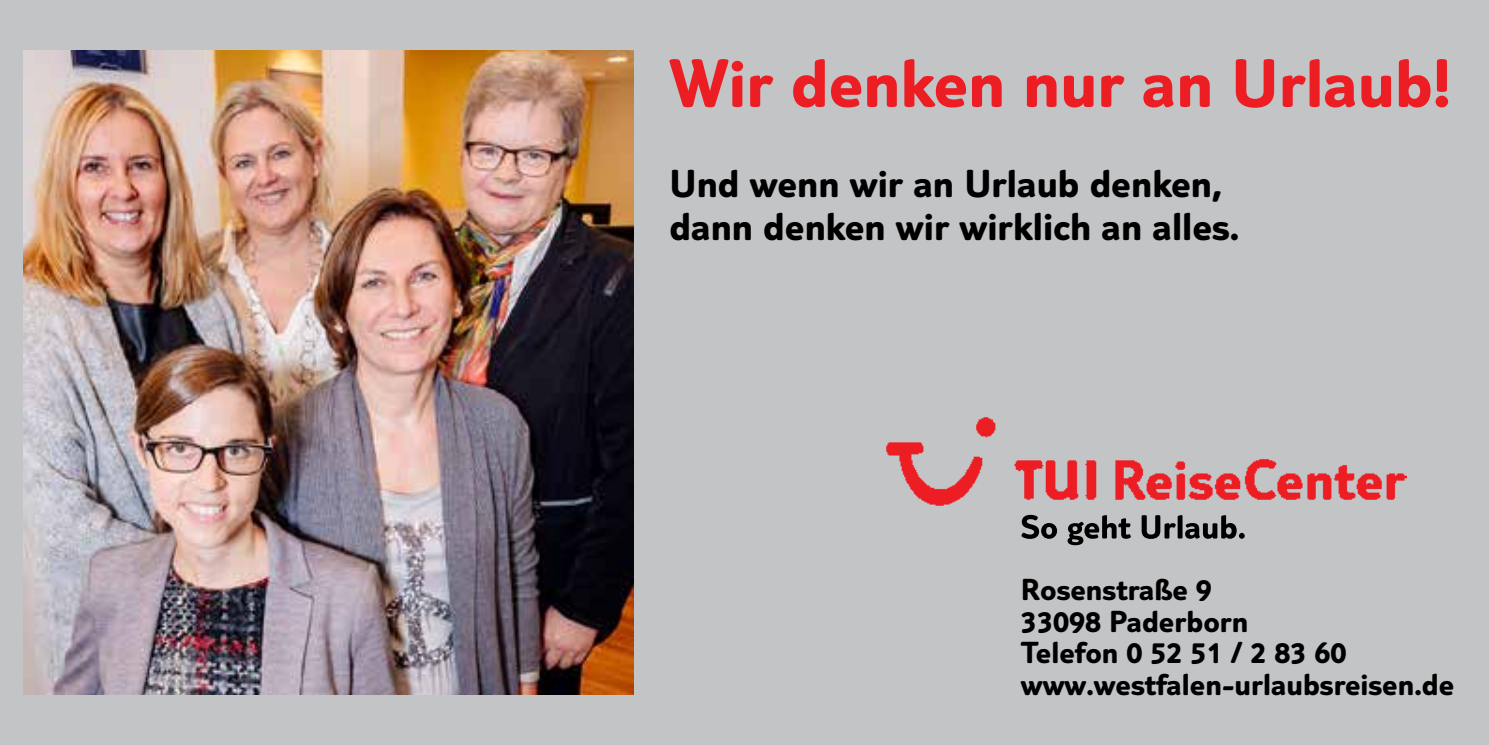
<style>
.page{position:relative;width:1489px;height:745px;background:#fff}
.page>*{position:absolute;margin:0;border:0;box-sizing:border-box;transform-origin:0 0}
.t1{font:700 70.75px "TUI Type";color:#ed1d24}
.t2{font:700 40.5px/43px "TUI Type";color:#000}
.t3{font:700 31.5px/31.5px "TUI Type";color:#000}
</style>
<div class="page">
<div style="left:0;top:0;width:1488px;height:744px;background:#c2c4c6"></div>
<img style="left:24px;top:50px;width:609px;height:644px">
<img style="left:886px;top:417px;width:520px;height:89px">
<svg style="left:1021px;top:514px;width:223px;height:31px"></svg>
<h1 class="t1" style="left:669px;top:42px;width:783px">Wir denken nur an Urlaub!</h1>
<p class="t2" style="left:669px;top:161px;width:571px">Und wenn wir an Urlaub denken, dann denken wir wirklich an alles.</p>
<p class="t3" style="left:1020px;top:572px;width:435px">Rosenstraße 9<br>33098 Paderborn<br>Telefon 0 52 51 / 2 83 60 www.westfalen-urlaubsreisen.de</p>
</div>
